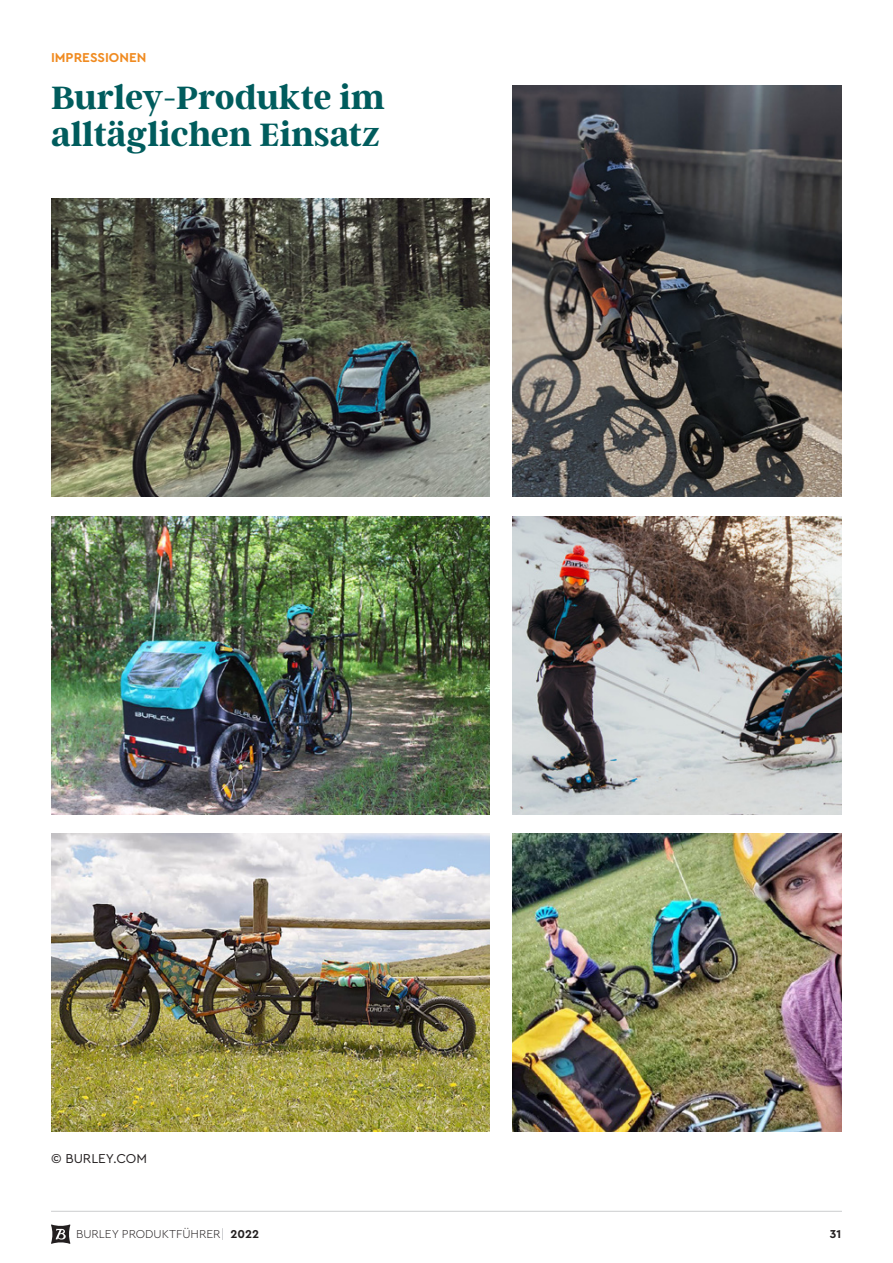
<style>
.page{position:relative;width:893px;height:1263px;background:#fff}
.page>*{position:absolute;margin:0;border:0;box-sizing:border-box;transform-origin:0 0}
.Chapter_Intro_Large{font:700 36px "Argent CF";letter-spacing:-.005em;color:#005c5d}
.Product_Page_-_Icon{font:700 13.5px "Cera Pro";color:#f08b21}
.Product_Page_-_Icon-2{font:13.5px "Cera Pro";color:#231f20}
.t1{font:300 12px "Cera Pro";color:#231f20}
.t2{font:700 12px "Cera Pro";color:#231f20}
.s1{font-weight:700}
</style>
<div class="page">
<svg style="left:51px;top:1224px;width:19px;height:20px"></svg>
<svg style="left:222px;top:1228px;width:1px;height:12px"></svg>
<hr style="left:51px;top:1211px;width:791px;height:1px;background:#d1d2d4">
<img style="left:51px;top:199px;width:438px;height:297px">
<img style="left:513px;top:833px;width:329px;height:298px">
<img style="left:51px;top:516px;width:438px;height:298px">
<img style="left:513px;top:516px;width:329px;height:298px">
<img style="left:51px;top:833px;width:438px;height:298px">
<img style="left:513px;top:86px;width:329px;height:410px">
<p class="Product_Page_-_Icon" style="left:51px;top:48px;width:97px">IMPRESSIONEN</p>
<p class="Chapter_Intro_Large" style="left:51px;top:78px;width:335px">Burley-Produkte im</p>
<p class="Chapter_Intro_Large" style="left:51px;top:115px;width:331px">alltäglichen Einsatz</p>
<p class="Product_Page_-_Icon-2" style="left:51px;top:1150px;width:98px">© BURLEY.COM</p>
<p class="t1" style="left:76px;top:1226px;width:185px">BURLEY PRODUKTFÜHRER <span class="s1">2022</span></p>
<p class="t2" style="left:830px;top:1226px;width:13px">31</p>
</div>
